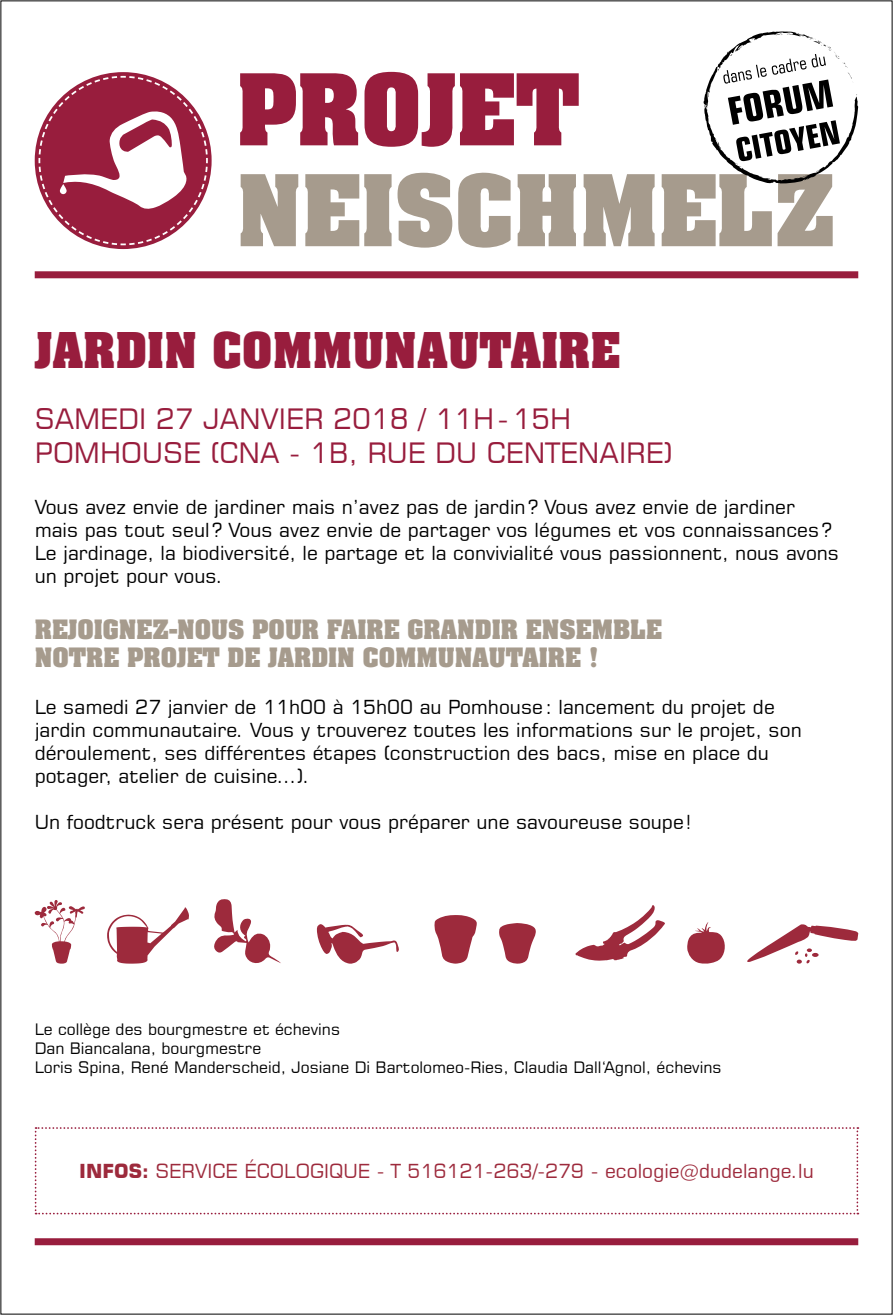
<style>
.page{position:relative;width:893px;height:1315px;background:#fff}
.page>*{position:absolute;margin:0;border:0;box-sizing:border-box;transform-origin:0 0}
.t1{font:700 42px "Aachen Std";letter-spacing:.01em;color:#981d3d}
.t2{font:28px/33.6px "Square 721 BT";color:#981d3d}
.t3{font:700 22.75px/28px "Aachen Std";color:#a69b8d}
.t4{font:19.25px/23.1px "Square 721 BT";color:#000}
.t5{font:19.25px "Square 721 BT";color:#9d2a3c}
.t6{font:15.75px/18.9px "Square 721 BT";color:#000}
.s1{font-weight:700}
</style>
<div class="page">
<svg style="left:38px;top:76px;width:170px;height:169px"></svg>
<svg style="left:60px;top:184px;width:7px;height:10px"></svg>
<div style="left:35px;top:271px;width:823px;height:7px;background:#981d3d"></div>
<svg style="left:240px;top:31px;width:619px;height:217px"></svg>
<div style="left:35px;top:1238px;width:823px;height:7px;background:#981d3d"></div>
<svg style="left:575px;top:905px;width:90px;height:56px"></svg>
<svg style="left:107px;top:907px;width:82px;height:56px"></svg>
<svg style="left:214px;top:899px;width:67px;height:65px"></svg>
<svg style="left:434px;top:915px;width:43px;height:48px"></svg>
<svg style="left:499px;top:923px;width:37px;height:41px"></svg>
<svg style="left:317px;top:924px;width:82px;height:39px"></svg>
<svg style="left:35px;top:900px;width:50px;height:63px"></svg>
<svg style="left:687px;top:922px;width:38px;height:42px"></svg>
<svg style="left:747px;top:924px;width:111px;height:39px"></svg>
<svg style="left:35px;top:1127px;width:823px;height:87px"></svg>
<h1 class="t1" style="left:35px;top:320px;width:587px">JARDIN COMMUNAUTAIRE</h1>
<h2 class="t2" style="left:35px;top:402px;width:639px">SAMEDI 27 JANVIER 2018 / 11H-15H<br>POMHOUSE (CNA - 1B, RUE DU CENTENAIRE)</h2>
<p class="t4" style="left:35px;top:495px;width:806px">Vous avez envie de jardiner mais n’avez pas de jardin? Vous avez envie de jardiner mais pas tout seul? Vous avez envie de partager vos légumes et vos connaissances?<br>Le jardinage, la biodiversité, le partage et la convivialité vous passionnent, nous avons un projet pour vous.</p>
<p class="t3" style="left:35px;top:616px;width:629px">REJOIGNEZ-NOUS POUR FAIRE GRANDIR ENSEMBLE<br>NOTRE PROJET DE JARDIN COMMUNAUTAIRE !</p>
<p class="t4" style="left:35px;top:695px;width:769px">Le samedi 27 janvier de 11h00 à 15h00 au Pomhouse: lancement du projet de jardin communautaire. Vous y trouverez toutes les informations sur le projet, son déroulement, ses différentes étapes (construction des bacs, mise en place du potager, atelier de cuisine…).</p>
<p class="t4" style="left:35px;top:810px;width:658px">Un foodtruck sera présent pour vous préparer une savoureuse soupe!</p>
<p class="t6" style="left:35px;top:1019px;width:688px">Le collège des bourgmestre et échevins<br>Dan Biancalana, bourgmestre<br>Loris Spina, René Manderscheid, Josiane Di Bartolomeo-Ries, Claudia Dall‘Agnol, échevins</p>
<p class="t5" style="left:79px;top:1159px;width:736px"><span class="s1">INFOS:</span> SERVICE ÉCOLOGIQUE - T 516121-263/-279 - ecologie@dudelange.lu</p>
</div>
